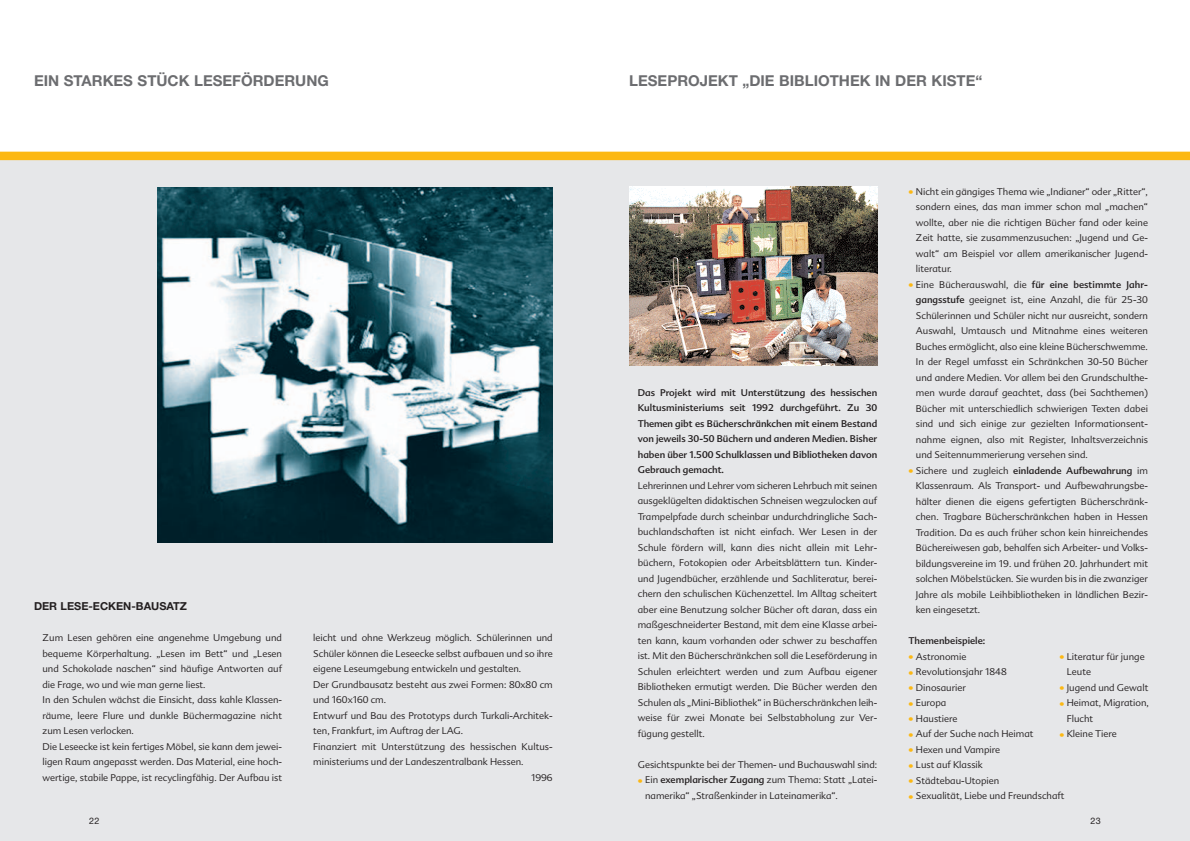
<style>
.page{position:relative;width:1190px;height:841px;background:#fff}
.page>*{position:absolute;margin:0;border:0;box-sizing:border-box;transform-origin:0 0}
.t1{font:700 15px "Helvetica Neue";color:#6c6d70}
.t2{font:700 11px "Helvetica Neue";color:#231f20}
.t3{font:300 9.5px/15.5px "Advert";color:#231f20}
.t4{font:9.5px/15.5px "Advert";color:#231f20;text-align:justify}
.t5{font:9px "Helvetica Neue";color:#231f20}
.s1{font-size:11px;color:#fcb814}
.s2{font-weight:400}
</style>
<div class="page">
<div style="left:0;top:159px;width:1190px;height:682px;background:#e6e7e9"></div>
<div style="left:0;top:152px;width:1190px;height:8px;background:#fcb814"></div>
<img style="left:157px;top:187px;width:396px;height:356px">
<img style="left:629px;top:186px;width:248px;height:179px">
<h1 class="t1" style="left:34px;top:75px;width:296px">EIN STARKES STÜCK LESEFÖRDERUNG</h1>
<h1 class="t1" style="left:629px;top:75px;width:355px">LESEPROJEKT „DIE BIBLIOTHEK IN DER KISTE“</h1>
<p class="t2" style="left:34px;top:603px;width:155px">DER LESE-ECKEN-BAUSATZ</p>
<p class="t3" style="left:43px;top:632px;width:241px">Zum Lesen gehören eine angenehme Umgebung und bequeme Körperhaltung. „Lesen im Bett“ und „Lesen und Schokolade naschen“ sind häufige Antworten auf die Frage, wo und wie man gerne liest.<br>In den Schulen wächst die Einsicht, dass kahle Klassen&shy;räume, leere Flure und dunkle Büchermagazine nicht zum Lesen verlocken.<br>Die Leseecke ist kein fertiges Möbel, sie kann dem jewei&shy;ligen Raum angepasst werden. Das Material, eine hoch&shy;wertige, stabile Pappe, ist recyclingfähig. Der Aufbau ist</p>
<p class="t3" style="left:313px;top:632px;width:241px">leicht und ohne Werkzeug möglich. Schülerinnen und</p>
<p class="t3" style="left:313px;top:647px;width:241px">Schüler können die Leseecke selbst aufbauen und so ihre</p>
<p class="t3" style="left:313px;top:663px;width:210px">eigene Leseumgebung entwickeln und gestalten.</p>
<p class="t3" style="left:313px;top:678px;width:241px">Der Grundbausatz besteht aus zwei Formen: 80x80 cm</p>
<p class="t3" style="left:313px;top:694px;width:74px">und 160x160 cm.</p>
<p class="t3" style="left:313px;top:709px;width:241px">Entwurf und Bau des Prototyps durch Turkali-Architek-</p>
<p class="t3" style="left:313px;top:725px;width:152px">ten, Frankfurt, im Auftrag der LAG.</p>
<p class="t3" style="left:313px;top:740px;width:241px">Finanziert mit Unterstützung des hessischen Kultus-</p>
<p class="t3" style="left:313px;top:756px;width:212px">ministeriums und der Landeszentralbank Hessen.</p>
<p class="t3" style="left:531px;top:771px;width:23px">1996</p>
<p class="t4" style="left:638px;top:385px;width:241px">Das Projekt wird mit Unterstützung des hessischen Kultusministeriums seit 1992 durchgeführt. Zu 30<br>Themen gibt es Bücherschränkchen mit einem Bestand von jeweils 30-50 Büchern und anderen Medien. Bisher haben über 1.500 Schulklassen und Bibliotheken davon Gebrauch gemacht.</p>
<p class="t3" style="left:638px;top:479px;width:241px;text-align:justify">Lehrerinnen und Lehrer vom sicheren Lehrbuch mit seinen ausgeklügelten didaktischen Schneisen wegzulocken auf Trampelpfade durch scheinbar undurchdringliche Sach&shy;buchlandschaften ist nicht einfach. Wer Lesen in der Schule fördern will, kann dies nicht allein mit Lehr&shy;büchern, Fotokopien oder Arbeitsblättern tun. Kinder&shy;und Jugendbücher, erzählende und Sachliteratur, berei&shy;chern den schulischen Küchenzettel. Im Alltag scheitert aber eine Benutzung solcher Bücher oft daran, dass ein maßgeschneiderter Bestand, mit dem eine Klasse arbei&shy;ten kann, kaum vorhanden oder schwer zu beschaffen ist. Mit den Bücherschränkchen soll die Leseförderung in Schulen erleichtert werden und zum Aufbau eigener Bibliotheken ermutigt werden. Die Bücher werden den Schulen als „Mini-Bibliothek“ in Bücherschränkchen leih&shy;weise für zwei Monate bei Selbstabholung zur Ver&shy;fügung gestellt.</p>
<p class="t3" style="left:638px;top:758px;width:241px">Gesichtspunkte bei der Themen- und Buchauswahl sind:</p>
<p class="t3" style="left:645px;top:773px;width:234px;text-indent:-7px"><span class="s1">•</span> Ein <span class="s2">exemplarischer Zugang</span> zum Thema: Statt „Latei&shy;namerika“ „Straßenkinder in Lateinamerika“.</p>
<p class="t3" style="left:916px;top:185px;width:234px;text-align:justify;text-indent:-7px"><span class="s1">•</span> Nicht ein gängiges Thema wie „Indianer“ oder „Ritter“, sondern eines, das man immer schon mal „machen“ wollte, aber nie die richtigen Bücher fand oder keine Zeit hatte, sie zusammenzusuchen: „Jugend und Ge&shy;walt“ am Beispiel vor allem amerikanischer Jugend&shy;literatur.</p>
<p class="t3" style="left:916px;top:278px;width:234px;text-align:justify;text-indent:-7px"><span class="s1">•</span> Eine Bücherauswahl, die <span class="s2">für eine bestimmte Jahr&shy;gangsstufe</span> geeignet ist, eine Anzahl, die für 25-30<br>Schülerinnen und Schüler nicht nur ausreicht, sondern Auswahl, Umtausch und Mitnahme eines weiteren Buches ermöglicht, also eine kleine Bücherschwemme.<br>In der Regel umfasst ein Schränkchen 30-50 Bücher und andere Medien. Vor allem bei den Grundschulthe&shy;men wurde darauf geachtet, dass (bei Sachthemen)<br>Bücher mit unterschiedlich schwierigen Texten dabei sind und sich einige zur gezielten Informationsent&shy;nahme eignen, also mit Register, Inhaltsverzeichnis und Seitennummerierung versehen sind.</p>
<p class="t3" style="left:916px;top:464px;width:234px;text-align:justify;text-indent:-7px"><span class="s1">•</span> Sichere und zugleich <span class="s2">einladende Aufbewahrung</span> im Klassenraum. Als Transport- und Aufbewahrungsbe&shy;hälter dienen die eigens gefertigten Bücherschränk&shy;chen. Tragbare Bücherschränkchen haben in Hessen Tradition. Da es auch früher schon kein hinreichendes Büchereiwesen gab, behalfen sich Arbeiter- und Volks&shy;bildungsvereine im 19. und frühen 20. Jahrhundert mit solchen Möbelstücken. Sie wurden bis in die zwanziger Jahre als mobile Leihbibliotheken in ländlichen Bezir&shy;ken eingesetzt.</p>
<p class="t4" style="left:909px;top:634px;width:78px">Themenbeispiele:</p>
<p class="t3" style="left:909px;top:650px;width:59px"><span class="s1">•</span> Astronomie</p>
<p class="t3" style="left:909px;top:665px;width:100px"><span class="s1">•</span> Revolutionsjahr 1848</p>
<p class="t3" style="left:909px;top:681px;width:59px"><span class="s1">•</span> Dinosaurier</p>
<p class="t3" style="left:909px;top:696px;width:39px"><span class="s1">•</span> Europa</p>
<p class="t3" style="left:909px;top:712px;width:51px"><span class="s1">•</span> Haustiere</p>
<p class="t3" style="left:909px;top:727px;width:127px"><span class="s1">•</span> Auf der Suche nach Heimat</p>
<p class="t3" style="left:909px;top:743px;width:93px"><span class="s1">•</span> Hexen und Vampire</p>
<p class="t3" style="left:909px;top:758px;width:76px"><span class="s1">•</span> Lust auf Klassik</p>
<p class="t3" style="left:909px;top:774px;width:92px"><span class="s1">•</span> Städtebau-Utopien</p>
<p class="t3" style="left:909px;top:789px;width:158px"><span class="s1">•</span> Sexualität, Liebe und Freundschaft</p>
<p class="t3" style="left:1067px;top:650px;width:79px;text-indent:-7px"><span class="s1">•</span> Literatur für junge<br>Leute</p>
<p class="t3" style="left:1059px;top:681px;width:90px"><span class="s1">•</span> Jugend und Gewalt</p>
<p class="t3" style="left:1067px;top:696px;width:84px;text-indent:-7px"><span class="s1">•</span> Heimat, Migration,<br>Flucht</p>
<p class="t3" style="left:1059px;top:727px;width:59px"><span class="s1">•</span> Kleine Tiere</p>
<p class="t5" style="left:89px;top:818px;width:12px">22</p>
<p class="t5" style="left:1090px;top:818px;width:12px">23</p>
</div>
